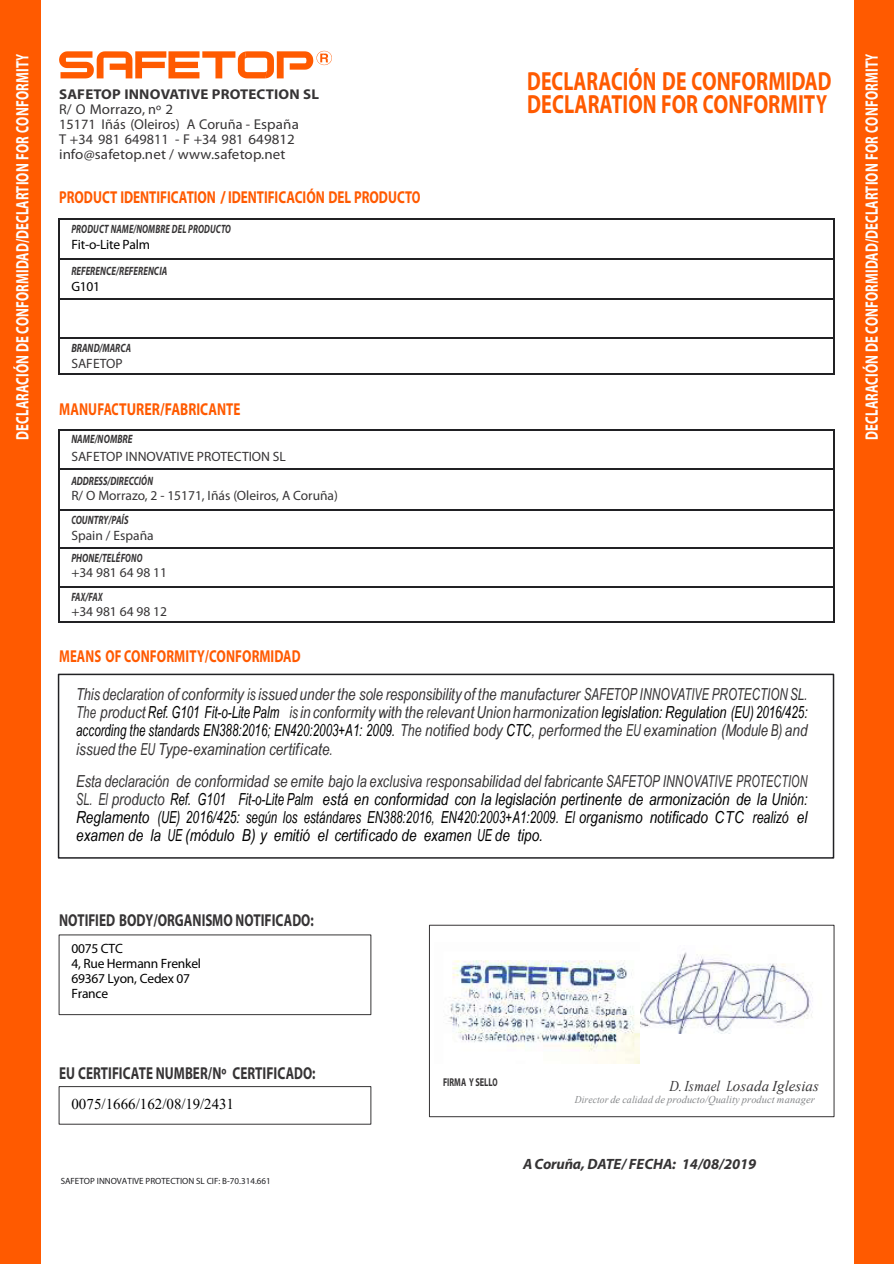
<style>
.page{position:relative;width:895px;height:1264px;background:#fff}
.page>*{position:absolute;margin:0;border:0;box-sizing:border-box;transform-origin:0 0}
.t1{font:700 26.25px/23.1px "Myriad Pro";color:#ff5a00;scale:.75 1}
.t2{font:700 18px "Myriad Pro";letter-spacing:.01em;color:#fdfdfd;scale:.71 1}
.t3{font:700 17.25px "Myriad Pro";color:#ff5a00;scale:.76 1}
.t4{font:700 17.25px "Myriad Pro";color:#363435;scale:.76 1}
.t5{font:700 17.25px "Myriad Pro";color:#ff5a00;scale:.74 1}
.t6{font:italic 16.5px/18px "Arial Narrow";color:#363435;scale:.94 1}
.t7{font:italic 16.5px/18px "Arial Narrow";color:#000;text-align:justify}
.t8{font:italic 16.5px/18px "Arial Narrow";color:#363435;text-align:justify;scale:.88 1}
.t9{font:italic 16.5px "Arial Narrow";color:#000;scale:.85 1}
.t10{font:italic 700 15px "Myriad Pro";color:#363435}
.t11{font:15px "Times New Roman";letter-spacing:.005em;color:#000}
.t12{font:italic 15px "Times New Roman";letter-spacing:.005em;color:#363435;scale:.88 1}
.t13{font:14.25px/14.9px "Myriad Pro";letter-spacing:.005em;color:#363435}
.t14{font:700 14.25px "Myriad Pro";letter-spacing:.01em;color:#363435;scale:1.05 1}
.t15{font:13.5px "Myriad Pro";color:#363435}
.t16{font:13.5px/15px "Myriad Pro";letter-spacing:-.02em;color:#000}
.t17{font:italic 700 12px "Myriad Pro";letter-spacing:.01em;color:#363435;scale:.74 1}
.t18{font:italic 700 12px "Myriad Pro";letter-spacing:.01em;color:#363435;scale:.71 1}
.t19{font:italic 700 12px "Myriad Pro";letter-spacing:.01em;color:#363435;scale:.65 1}
.t20{font:italic 700 12px "Myriad Pro";letter-spacing:.01em;color:#363435;scale:.79 1}
.t21{font:700 11.4px "Myriad Pro";letter-spacing:-.005em;color:#363435;scale:.7 1}
.t22{font:italic 10.5px "Times New Roman";letter-spacing:.005em;color:#848688;scale:.91 1}
.t23{font:9px "Myriad Pro";color:#212124}
.s1{color:#000}
.s2{color:#363435}
</style>
<div class="page">
<div style="left:854px;top:0;width:39px;height:1263px;background:#ff5a00"></div>
<div style="left:0;top:0;width:40px;height:1263px;background:#ff5a00"></div>
<svg style="left:59px;top:51px;width:273px;height:27px"></svg>
<div style="left:58px;top:673px;width:775px;height:185px;border:2px solid #212124"></div>
<div style="left:429px;top:924px;width:404px;height:192px;border:1px solid #363435"></div>
<img style="left:640px;top:952px;width:173px;height:80px">
<img style="left:448px;top:960px;width:191px;height:103px">
<div style="left:59px;top:1086px;width:312px;height:38px;border:1px solid #363435"></div>
<hr style="left:60px;top:218px;width:772px;height:2px;background:#212124">
<hr style="left:58px;top:220px;width:2px;height:38px;background:#212124">
<hr style="left:832px;top:220px;width:2px;height:38px;background:#212124">
<hr style="left:60px;top:258px;width:772px;height:1px;background:#212124">
<hr style="left:58px;top:259px;width:2px;height:39px;background:#212124">
<hr style="left:832px;top:259px;width:2px;height:39px;background:#212124">
<hr style="left:60px;top:298px;width:772px;height:2px;background:#212124">
<hr style="left:58px;top:300px;width:2px;height:37px;background:#212124">
<hr style="left:832px;top:300px;width:2px;height:37px;background:#212124">
<hr style="left:60px;top:337px;width:772px;height:1px;background:#212124">
<hr style="left:58px;top:338px;width:2px;height:35px;background:#212124">
<hr style="left:60px;top:373px;width:772px;height:1px;background:#212124">
<hr style="left:832px;top:338px;width:2px;height:35px;background:#212124">
<hr style="left:60px;top:429px;width:772px;height:1px;background:#212124">
<hr style="left:58px;top:430px;width:2px;height:38px;background:#212124">
<hr style="left:832px;top:430px;width:2px;height:38px;background:#212124">
<hr style="left:60px;top:468px;width:772px;height:2px;background:#212124">
<hr style="left:58px;top:470px;width:2px;height:39px;background:#212124">
<hr style="left:832px;top:470px;width:2px;height:39px;background:#212124">
<hr style="left:60px;top:509px;width:772px;height:1px;background:#212124">
<hr style="left:58px;top:510px;width:2px;height:37px;background:#212124">
<hr style="left:832px;top:510px;width:2px;height:37px;background:#212124">
<hr style="left:60px;top:547px;width:772px;height:1px;background:#212124">
<hr style="left:58px;top:548px;width:2px;height:38px;background:#212124">
<hr style="left:832px;top:548px;width:2px;height:38px;background:#212124">
<hr style="left:60px;top:586px;width:772px;height:1px;background:#212124">
<hr style="left:58px;top:587px;width:2px;height:34px;background:#212124">
<hr style="left:60px;top:621px;width:772px;height:2px;background:#212124">
<hr style="left:832px;top:587px;width:2px;height:34px;background:#212124">
<p class="t2" style="left:11px;top:439px;width:545px;rotate:-90deg">DECLARACIÓN DE CONFORMIDAD/DECLARTION FOR CONFORMITY</p>
<p class="t2" style="left:859px;top:439px;width:545px;rotate:-90deg">DECLARACIÓN DE CONFORMIDAD/DECLARTION FOR CONFORMITY</p>
<h1 class="t1" style="left:527px;top:69px;width:407px">DECLARACIÓN DE CONFORMIDAD<br>DECLARATION FOR CONFORMITY</h1>
<p class="t14" style="left:59px;top:85px;width:249px">SAFETOP INNOVATIVE PROTECTION SL</p>
<p class="t13" style="left:59px;top:102px;width:241px">R/ O Morrazo, nº 2<br>15171 Iñás (Oleiros) A Coruña - España<br>T +34 981 649811 - F +34 981 649812 info@safetop.net / www.safetop.net</p>
<p class="t3" style="left:59px;top:186px;width:476px">PRODUCT IDENTIFICATION /IDENTIFICACIÓN DEL PRODUCTO</p>
<p class="t18" style="left:71px;top:221px;width:226px">PRODUCT NAME/NOMBRE DEL PRODUCTO</p>
<p class="t16" style="left:71px;top:237px;width:80px">Fit-o-Lite Palm</p>
<p class="t17" style="left:71px;top:263px;width:131px">REFERENCE/REFERENCIA</p>
<p class="t16" style="left:71px;top:279px;width:30px">G101</p>
<p class="t20" style="left:71px;top:340px;width:77px">BRAND/MARCA</p>
<p class="t15" style="left:71px;top:354px;width:53px">SAFETOP</p>
<p class="t3" style="left:59px;top:398px;width:240px">MANUFACTURER/FABRICANTE</p>
<p class="t17" style="left:71px;top:431px;width:84px">NAME/NOMBRE</p>
<p class="t15" style="left:71px;top:448px;width:216px">SAFETOP INNOVATIVE PROTECTION SL</p>
<p class="t17" style="left:71px;top:473px;width:112px">ADDRESS/DIRECCIÓN</p>
<p class="t15" style="left:71px;top:487px;width:268px">R/ O Morrazo, 2 - 15171, Iñás (Oleiros, A Coruña)</p>
<p class="t19" style="left:71px;top:512px;width:90px">COUNTRY/PAÍS</p>
<p class="t15" style="left:71px;top:527px;width:84px">Spain / España</p>
<p class="t17" style="left:71px;top:550px;width:98px">PHONE/TELÉFONO</p>
<p class="t15" style="left:71px;top:564px;width:97px">+34 981 64 98 11</p>
<p class="t18" style="left:71px;top:589px;width:45px">FAX/FAX</p>
<p class="t15" style="left:71px;top:603px;width:97px">+34 981 64 98 12</p>
<p class="t5" style="left:59px;top:645px;width:327px">MEANS OF CONFORMITY/CONFORMIDAD</p>
<p class="t6" style="left:76px;top:685px;width:779px">This declaration of conformity is issued under the sole responsibility of the manufacturer SAFETOP INNOVATIVE PROTECTION SL.<br>The product <span class="s1">Ref. G101 Fit-o-Lite Palm</span></p>
<p class="t8" style="left:76px;top:703px;width:832px;text-indent:213px">is inconformity with the relevantUnion harmonization <span class="s1">legislation: Regulation (EU) 2016/425: according the standards EN388:2016; EN420:2003+A1: 2009.</span> The notified body <span class="s1">CTC</span>, performed the EU examination (Module B) and issued the EU Type-examination certificate.</p>
<p class="t6" style="left:76px;top:771px;width:779px">Esta declaración de conformidad se emite bajo la exclusiva responsabilidad del fabricante SAFETOP INNOVATIVE PROTECTION</p>
<p class="t7" style="left:76px;top:789px;width:732px;text-indent:246px">está en conformidad con la legislación pertinente de armonización de la Unión:<br>Reglamento (UE) 2016/425: según los estándares EN388:2016, EN420:2003+A1:2009. El organismo notificado CTC realizó el examen de la UE (módulo B) y emitió el certificado de examen UE de tipo.</p>
<p class="t9" style="left:76px;top:787px;width:280px"><span class="s2">SL. El producto</span> Ref. G101 Fit-o-Lite Palm</p>
<p class="t4" style="left:59px;top:908px;width:336px">NOTIFIED BODY/ORGANISMO NOTIFICADO:</p>
<p class="t16" style="left:71px;top:940px;width:131px">0075 CTC<br>4, Rue Hermann Frenkel<br>69367 Lyon, Cedex 07<br>France</p>
<p class="t4" style="left:59px;top:1061px;width:338px">EU CERTIFICATE NUMBER/Nº CERTIFICADO:</p>
<p class="t11" style="left:71px;top:1092px;width:164px">0075/1666/162/08/19/2431</p>
<p class="t23" style="left:61px;top:1174px;width:211px">SAFETOP INNOVATIVE PROTECTION SL CIF: B-70.314.661</p>
<p class="t21" style="left:443px;top:1074px;width:79px">FIRMA Y SELLO</p>
<p class="t12" style="left:669px;top:1075px;width:171px">D. Ismael Losada Iglesias</p>
<p class="t22" style="left:574px;top:1091px;width:265px">Director de calidad de producto/Quality product manager</p>
<p class="t10" style="left:522px;top:1154px;width:235px">ACoruña, DATE/ FECHA: 14/08/2019</p>
</div>
